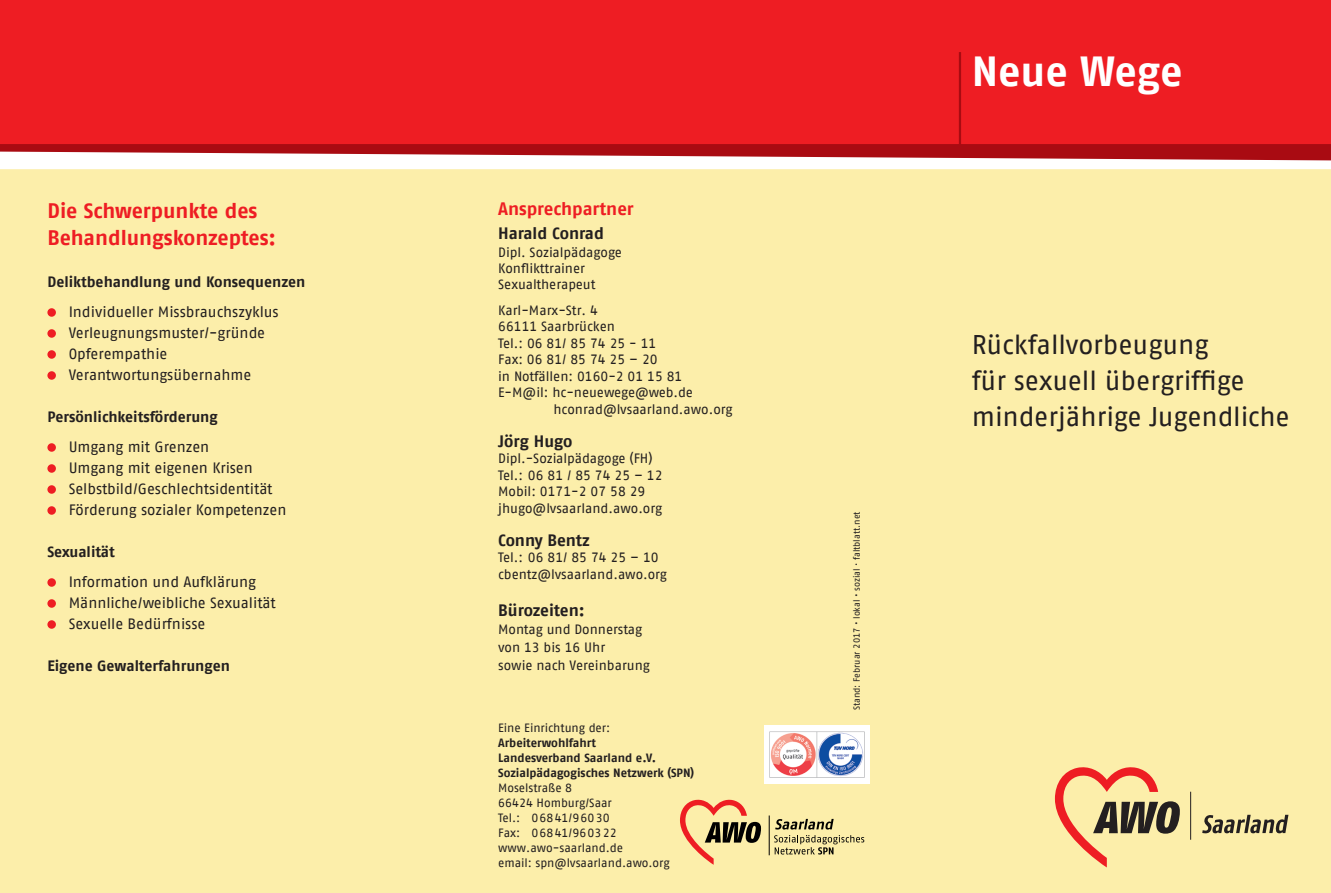
<style>
.page{position:relative;width:1331px;height:893px;background:#fff}
.page>*{position:absolute;margin:0;border:0;box-sizing:border-box;transform-origin:0 0}
.t1{font:700 42px "AWO Fago Office";letter-spacing:-.005em;color:#fff}
.t2{font:27px/36px "AWO Fago Office";color:#231f20}
.t3{font:700 21px/27px "AWO Fago Office";letter-spacing:-.005em;color:#ee1d23}
.t4{font:700 18px "AWO Fago Office";color:#ee1d23}
.t5{font:700 16.5px "AWO Fago Office";color:#231f20}
.t6{font:15px/21px "AWO Fago Office";color:#231f20}
.t7{font:700 15px "AWO Fago Office";color:#231f20}
.t8{font:13.5px/16.5px "AWO Fago Office";color:#231f20}
.t9{font:12px/15px "AWO Fago Office";color:#231f20}
.t10{font:700 12px/15px "AWO Fago Office";color:#231f20}
.t11{font:9px "AWO Fago Office";color:#231f20}
</style>
<div class="page">
<div style="left:0;top:68px;width:897px;height:825px;background:#fceeaa"></div>
<div style="left:884px;top:133px;width:447px;height:760px;background:#fceeaa"></div>
<div style="left:0;top:0;width:1331px;height:149px;background:#ee1d23"></div>
<hr style="left:959px;top:52px;width:2px;height:98px;background:#a90b12">
<div style="left:47px;top:308px;width:9px;height:9px;background:#ee1d23;border-radius:50%"></div>
<div style="left:47px;top:329px;width:9px;height:9px;background:#ee1d23;border-radius:50%"></div>
<div style="left:47px;top:350px;width:9px;height:9px;background:#ee1d23;border-radius:50%"></div>
<div style="left:47px;top:371px;width:9px;height:9px;background:#ee1d23;border-radius:50%"></div>
<div style="left:47px;top:443px;width:9px;height:9px;background:#ee1d23;border-radius:50%"></div>
<div style="left:47px;top:464px;width:9px;height:9px;background:#ee1d23;border-radius:50%"></div>
<div style="left:47px;top:485px;width:9px;height:9px;background:#ee1d23;border-radius:50%"></div>
<div style="left:47px;top:506px;width:9px;height:9px;background:#ee1d23;border-radius:50%"></div>
<div style="left:47px;top:578px;width:9px;height:9px;background:#ee1d23;border-radius:50%"></div>
<div style="left:47px;top:599px;width:9px;height:9px;background:#ee1d23;border-radius:50%"></div>
<div style="left:47px;top:620px;width:9px;height:9px;background:#ee1d23;border-radius:50%"></div>
<svg style="left:0;top:144px;width:1331px;height:25px;background:#d5898d"></svg>
<hr style="left:1190px;top:792px;width:1px;height:48px;background:#231f20">
<svg style="left:1202px;top:815px;width:86px;height:18px"></svg>
<svg style="left:1055px;top:767px;width:125px;height:100px"></svg>
<img style="left:764px;top:726px;width:105px;height:57px">
<svg style="left:774px;top:835px;width:90px;height:19px"></svg>
<hr style="left:769px;top:815px;width:1px;height:40px;background:#000">
<svg style="left:775px;top:819px;width:59px;height:10px"></svg>
<svg style="left:680px;top:799px;width:81px;height:66px"></svg>
<h3 class="t3" style="left:47px;top:197px;width:230px">Die Schwerpunkte des<br>Behandlungskonzeptes:</h3>
<p class="t7" style="left:47px;top:273px;width:259px">Deliktbehandlung und Konsequenzen</p>
<p class="t6" style="left:69px;top:301px;width:212px">Individueller Missbrauchszyklus<br>Verleugnungsmuster/-gründe<br>Opferempathie<br>Verantwortungsübernahme</p>
<p class="t7" style="left:47px;top:408px;width:172px">Persönlichkeitsförderung</p>
<p class="t6" style="left:69px;top:436px;width:219px">Umgang mit Grenzen<br>Umgang mit eigenen Krisen<br>Selbstbild/Geschlechtsidentität<br>Förderung sozialer Kompetenzen</p>
<p class="t7" style="left:47px;top:543px;width:69px">Sexualität</p>
<p class="t6" style="left:69px;top:571px;width:209px">Information und Aufklärung<br>Männliche/weibliche Sexualität<br>Sexuelle Bedürfnisse</p>
<p class="t7" style="left:47px;top:657px;width:184px">Eigene Gewalterfahrungen</p>
<h3 class="t4" style="left:498px;top:198px;width:137px">Ansprechpartner</h3>
<p class="t5" style="left:498px;top:223px;width:107px">Harald Conrad</p>
<p class="t8" style="left:498px;top:244px;width:125px">Dipl. Sozialpädagoge<br>Konflikttrainer<br>Sexualtherapeut</p>
<p class="t8" style="left:498px;top:302px;width:101px">Karl-Marx-Str. 4</p>
<p class="t8" style="left:498px;top:318px;width:118px">66111 Saarbrücken</p>
<p class="t8" style="left:498px;top:335px;width:160px">Tel.: 06 81/ 85 74 25 - 11</p>
<p class="t8" style="left:498px;top:351px;width:161px">Fax: 06 81/ 85 74 25 – 20</p>
<p class="t8" style="left:498px;top:368px;width:186px">in Notfällen: 0160-2 01 15 81</p>
<p class="t8" style="left:498px;top:384px;width:196px">E-M@il: hc-neuewege@web.de</p>
<p class="t8" style="left:553px;top:401px;width:181px">hconrad@lvsaarland.awo.org</p>
<p class="t5" style="left:498px;top:431px;width:76px">Jörg Hugo</p>
<p class="t8" style="left:498px;top:450px;width:166px">Dipl.-Sozialpädagoge (FH)<br>Tel.: 06 81 / 85 74 25 – 12<br>Mobil: 0171-2 07 58 29 jhugo@lvsaarland.awo.org</p>
<p class="t5" style="left:498px;top:530px;width:93px">Conny Bentz</p>
<p class="t8" style="left:498px;top:549px;width:170px">Tel.: 06 81/ 85 74 25 – 10 cbentz@lvsaarland.awo.org</p>
<p class="t5" style="left:498px;top:601px;width:88px">Bürozeiten:</p>
<p class="t8" style="left:498px;top:620px;width:153px;line-height:18px">Montag und Donnerstag von 13 bis 16 Uhr<br>sowie nach Vereinbarung</p>
<p class="t9" style="left:498px;top:721px;width:114px">Eine Einrichtung der:</p>
<p class="t10" style="left:498px;top:736px;width:198px">Arbeiterwohlfahrt<br>Landesverband Saarland e.V.<br>Sozialpädagogisches Netzwerk (SPN)</p>
<p class="t9" style="left:498px;top:781px;width:173px">Moselstraße 8<br>66424 Homburg/Saar<br>Tel.: 06841/96030<br>Fax: 06841/960322 www.awo-saarland.de<br>email: spn@lvsaarland.awo.org</p>
<p class="t11" style="left:852px;top:710px;width:200px;rotate:-90deg">Stand: Februar 2017 • lokal • sozial · faltblatt.net</p>
<h1 class="t1" style="left:972px;top:46px;width:212px">Neue Wege</h1>
<h2 class="t2" style="left:972px;top:326px;width:320px">Rückfallvorbeugung<br>für sexuell übergriffige minderjährige Jugendliche</h2>
</div>
